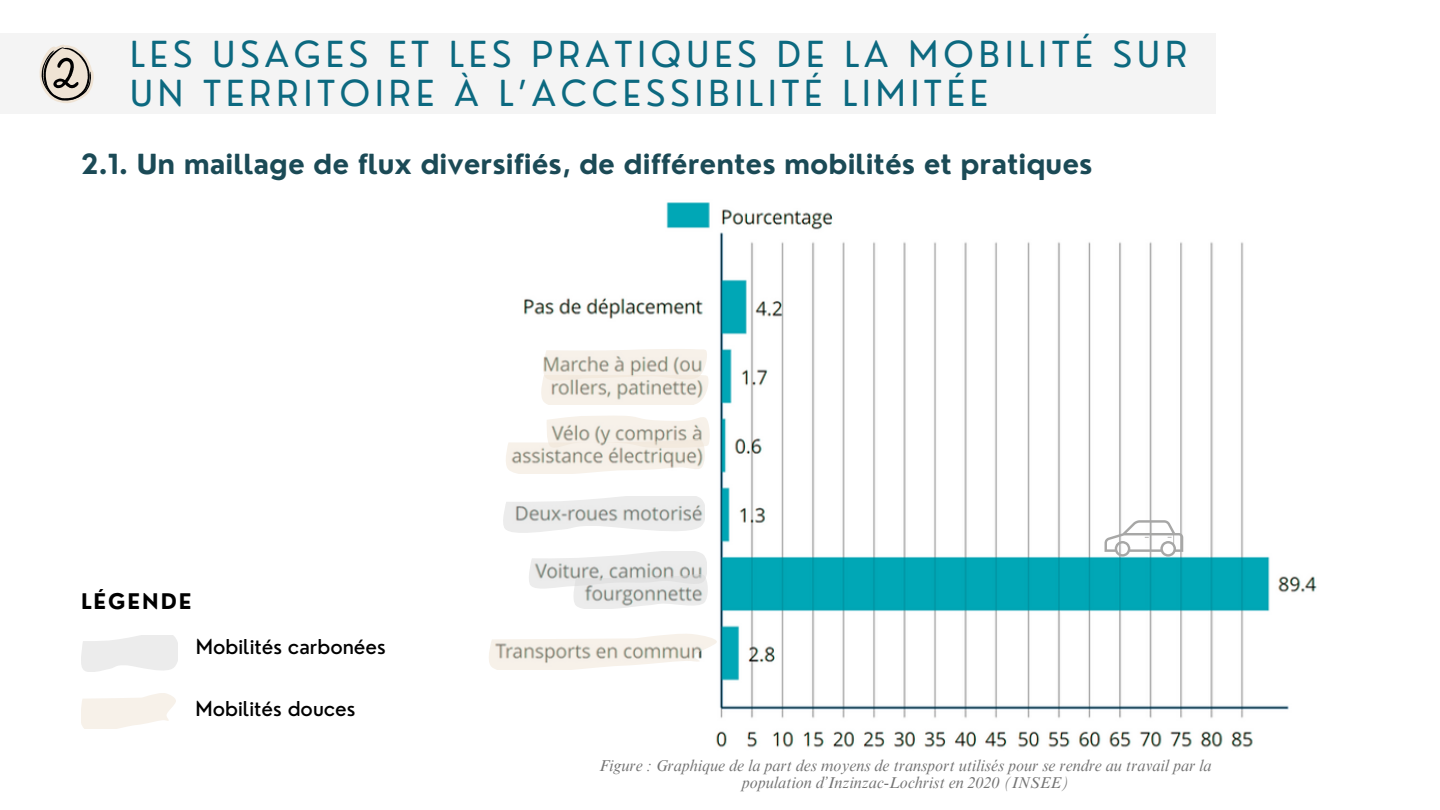
<style>
.page{position:relative;width:1440px;height:810px;background:#fff}
.page>*{position:absolute;margin:0;border:0;box-sizing:border-box;transform-origin:0 0}
.t1{font:35px/39px "Nourd";letter-spacing:.145em;color:#0c6980}
.t2{font:700 27px "Nourd";color:#1b4a56}
.t3{font:700 21px "Nourd";letter-spacing:.095em;color:#000}
.t4{font:500 20px "Nourd";color:#000}
.t5{font:italic 16px/17.2px "Times NRMT Pro";color:#747474;text-align:center}
</style>
<div class="page">
<img style="left:517px;top:202px;width:800px;height:546px">
<div style="left:0;top:34px;width:1215px;height:80px;background:#f4f4f4"></div>
<svg style="left:489px;top:634px;width:228px;height:36px;fill:#f7f1e9"></svg>
<svg style="left:543px;top:349px;width:164px;height:26px;background:#e5e1d8"></svg>
<svg style="left:541px;top:375px;width:168px;height:30px;background:#e8e3da"></svg>
<svg style="left:547px;top:415px;width:163px;height:33px;background:#e9e5dd"></svg>
<svg style="left:506px;top:439px;width:199px;height:34px;background:#e8e3db"></svg>
<svg style="left:503px;top:496px;width:202px;height:37px;fill:#ececec"></svg>
<svg style="left:529px;top:552px;width:177px;height:37px;fill:#ececec"></svg>
<svg style="left:573px;top:574px;width:134px;height:35px;background:#dbdcdb"></svg>
<svg style="left:81px;top:693px;width:95px;height:36px;fill:#f7f1e9"></svg>
<svg style="left:81px;top:635px;width:96px;height:37px;fill:#ececec"></svg>
<svg style="left:1105px;top:520px;width:78px;height:37px"></svg>
<svg style="left:39px;top:45px;width:55px;height:58px"></svg>
<p class="t1" style="left:130px;top:35px;width:1059px">LES USAGES ET LES PRATIQUES DE LA MOBILITÉ SUR<br>UN TERRITOIRE À L’ACCESSIBILITÉ LIMITÉE</p>
<h2 class="t2" style="left:81px;top:147px;width:1013px">2.1. Un maillage de flux diversifiés, de différentes mobilités et pratiques</h2>
<h3 class="t3" style="left:81px;top:588px;width:112px">LÉGENDE</h3>
<h4 class="t4" style="left:196px;top:634px;width:192px">Mobilités carbonées</h4>
<h4 class="t4" style="left:196px;top:696px;width:162px">Mobilités douces</h4>
<h1 class="t5" style="left:600px;top:759px;width:613px">Figure : Graphique de la part des moyens de transport utilisés pour se rendre au travail par la population d’Inzinzac-Lochrist en 2020 (INSEE)</h1>
</div>
